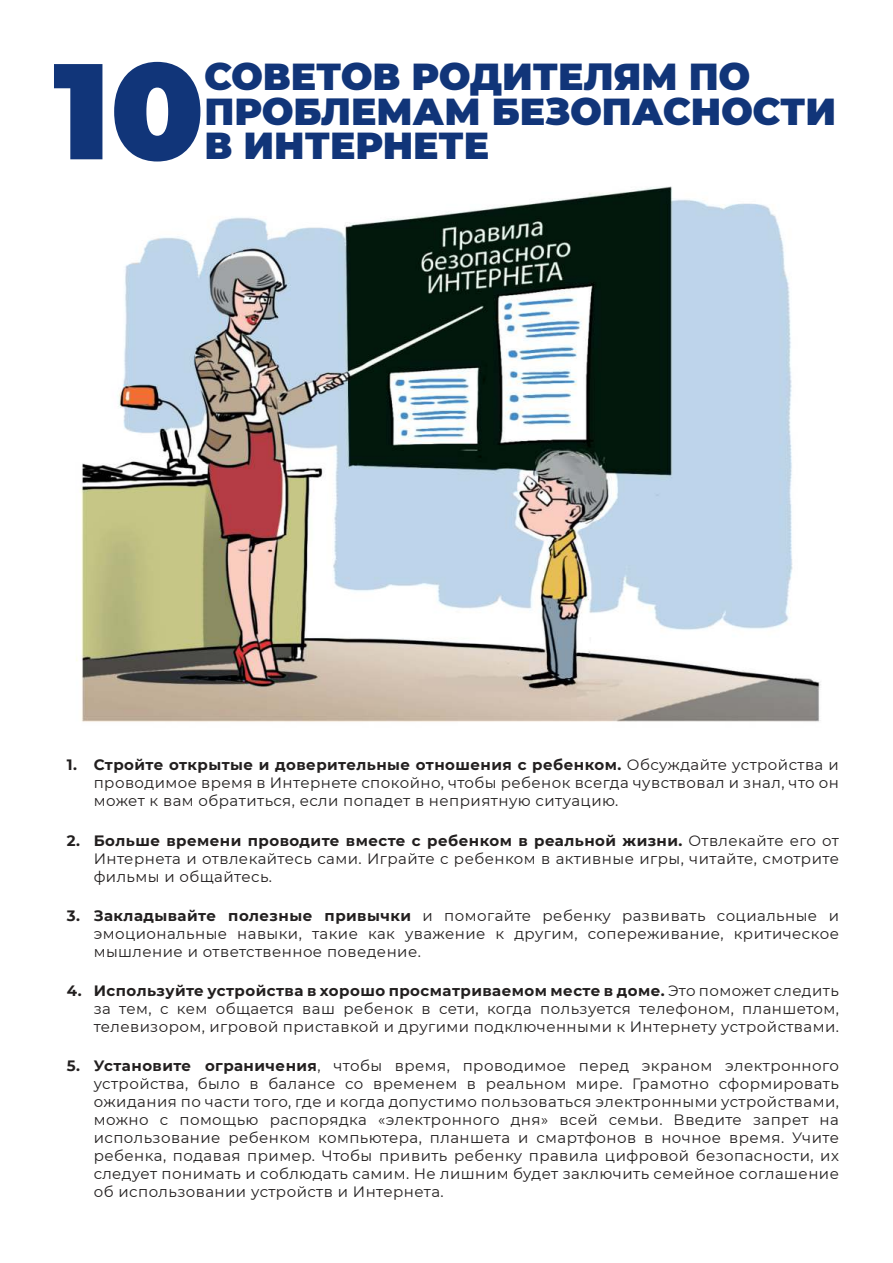
<style>
.page{position:relative;width:893px;height:1263px;background:#fff}
.page>*{position:absolute;margin:0;border:0;box-sizing:border-box;transform-origin:0 0}
.t1{font:900 136.05px "Montserrat";color:#113579}
.t2{font:900 37.5px/34.5px "Montserrat";color:#113579}
.t3{font:15px/18px "Montserrat";letter-spacing:.03em;color:#221f1f;text-align:justify}
.s1{font-weight:700}
</style>
<div class="page">
<img style="left:76px;top:186px;width:745px;height:536px">
<h1 class="t1" style="left:53px;top:33px;width:153px">10</h1>
<h2 class="t2" style="left:204px;top:57px;width:633px">СОВЕТОВ РОДИТЕЛЯМ ПО<br>ПРОБЛЕМАМ БЕЗОПАСНОСТИ<br>В ИНТЕРНЕТЕ</h2>
<p class="t3" style="left:94px;top:755px;width:747px;text-indent:-27px"><span class="s1">1. Стройте открытые и доверительные отношения с ребенком.</span> Обсуждайте устройства и проводимое время в Интернете спокойно, чтобы ребенок всегда чувствовал и знал, что он может к вам обратиться, если попадет в неприятную ситуацию.</p>
<p class="t3" style="left:94px;top:831px;width:747px;text-indent:-27px"><span class="s1">2. Больше времени проводите вместе с ребенком в реальной жизни.</span> Отвлекайте его от Интернета и отвлекайтесь сами. Играйте с ребенком в активные игры, читайте, смотрите фильмы и общайтесь.</p>
<p class="t3" style="left:94px;top:906px;width:747px;text-indent:-27px"><span class="s1">3. Закладывайте полезные привычки</span> и помогайте ребенку развивать социальные и эмоциональные навыки, такие как уважение к другим, сопереживание, критическое мышление и ответственное поведение.</p>
<p class="t3" style="left:94px;top:981px;width:747px;text-indent:-27px"><span class="s1">4. Используйте устройства в хорошо просматриваемом месте в доме.</span> Это поможет следить за тем, с кем общается ваш ребенок в сети, когда пользуется телефоном, планшетом, телевизором, игровой приставкой и другими подключенными к Интернету устройствами.</p>
<p class="t3" style="left:94px;top:1056px;width:747px;text-indent:-27px"><span class="s1">5. Установите ограничения</span>, чтобы время, проводимое перед экраном электронного устройства, было в балансе со временем в реальном мире. Грамотно сформировать ожидания по части того, где и когда допустимо пользоваться электронными устройствами, можно с помощью распорядка «электронного дня» всей семьи. Введите запрет на использование ребенком компьютера, планшета и смартфонов в ночное время. Учите ребенка, подавая пример. Чтобы привить ребенку правила цифровой безопасности, их следует понимать и соблюдать самим. Не лишним будет заключить семейное соглашение об использовании устройств и Интернета.</p>
</div>
